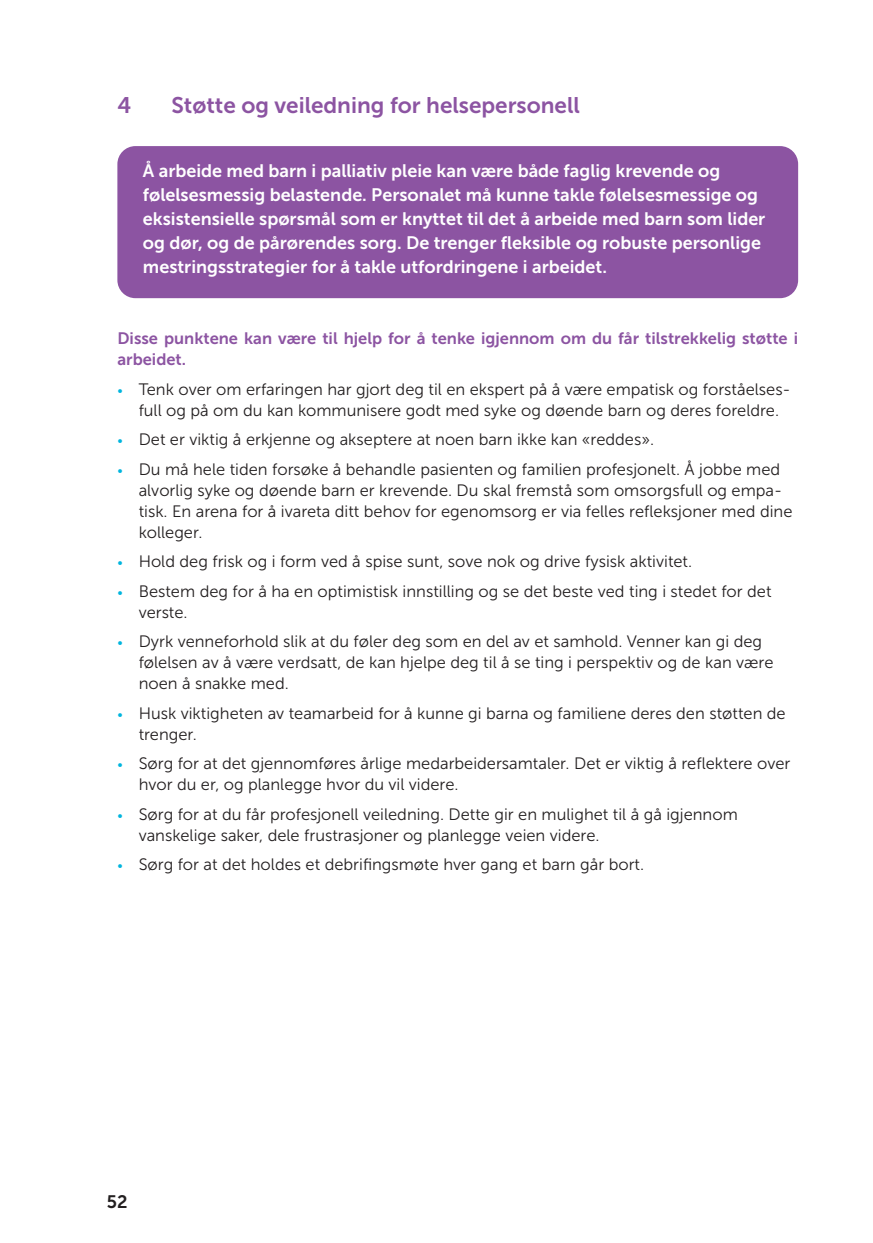
<style>
.page{position:relative;width:873px;height:1243px;background:#fff}
.page>*{position:absolute;margin:0;border:0;box-sizing:border-box;transform-origin:0 0}
.t1{font:22.5px "Museo Sans 700";color:#8c54a2}
.t2{font:18px/24px "Museo Sans 700";color:#fff}
.t3{font:18px "Museo Sans 700";color:#231f20}
.t4{font:16.5px/21px "Museo Sans 300";color:#231f20}
.t5{font:16.5px/21px "Museo Sans 700";color:#8c54a2}
.s1{font-size:13.5px;color:#00b5de}
</style>
<div class="page">
<div style="left:117px;top:146px;width:681px;height:152px;background:#8c54a2;border-radius:18px"></div>
<h1 class="t1" style="left:117px;top:93px;width:15px">4</h1>
<h1 class="t1" style="left:171px;top:93px;width:410px">Støtte og veiledning for helsepersonell</h1>
<p class="t2" style="left:143px;top:158px;width:624px">Å arbeide med barn i palliativ pleie kan være både faglig krevende og følelsesmessig belastende. Personalet må kunne takle følelsesmessige og eksistensielle spørsmål som er knyttet til det å arbeide med barn som lider og dør, og de pårørendes sorg. De trenger fleksible og robuste personlige mestringsstrategier for å takle utfordringene i arbeidet.</p>
<p class="t5" style="left:117px;top:328px;width:682px">Disse punktene kan være til hjelp for å tenke igjennom om du får tilstrekkelig støtte i arbeidet.</p>
<p class="t4" style="left:117px;top:378px;width:674px;text-align:center"><span class="s1">•</span> Tenk over om erfaringen har gjort deg til en ekspert på å være empatisk og forståelses&shy;full og på om du kan kommunisere godt med syke og døende barn og deres foreldre.</p>
<p class="t4" style="left:117px;top:429px;width:538px"><span class="s1">•</span> Det er viktig å erkjenne og akseptere at noen barn ikke kan «reddes».</p>
<p class="t4" style="left:139px;top:458px;width:655px;text-indent:-21px"><span class="s1">•</span> Du må hele tiden forsøke å behandle pasienten og familien profesjonelt. Å jobbe med alvorlig syke og døende barn er krevende. Du skal fremstå som omsorgsfull og empa&shy;tisk. En arena for å ivareta ditt behov for egenomsorg er via felles refleksjoner med dine kolleger.</p>
<p class="t4" style="left:117px;top:551px;width:576px"><span class="s1">•</span> Hold deg frisk og i form ved å spise sunt, sove nok og drive fysisk aktivitet.</p>
<p class="t4" style="left:139px;top:580px;width:634px;text-indent:-21px"><span class="s1">•</span> Bestem deg for å ha en optimistisk innstilling og se det beste ved ting i stedet for det verste.</p>
<p class="t4" style="left:139px;top:631px;width:636px;text-indent:-21px"><span class="s1">•</span> Dyrk venneforhold slik at du føler deg som en del av et samhold. Venner kan gi deg følelsen av å være verdsatt, de kan hjelpe deg til å se ting i perspektiv og de kan være noen å snakke med.</p>
<p class="t4" style="left:139px;top:702px;width:648px;text-indent:-21px"><span class="s1">•</span> Husk viktigheten av teamarbeid for å kunne gi barna og familiene deres den støtten de trenger.</p>
<p class="t4" style="left:139px;top:753px;width:653px;text-indent:-21px"><span class="s1">•</span> Sørg for at det gjennomføres årlige medarbeidersamtaler. Det er viktig å reflektere over hvor du er, og planlegge hvor du vil videre.</p>
<p class="t4" style="left:139px;top:803px;width:600px;text-indent:-21px"><span class="s1">•</span> Sørg for at du får profesjonell veiledning. Dette gir en mulighet til å gå igjennom vanskelige saker, dele frustrasjoner og planlegge veien videre.</p>
<p class="t4" style="left:117px;top:854px;width:528px"><span class="s1">•</span> Sørg for at det holdes et debrifingsmøte hver gang et barn går bort.</p>
<p class="t3" style="left:107px;top:1191px;width:22px">52</p>
</div>
